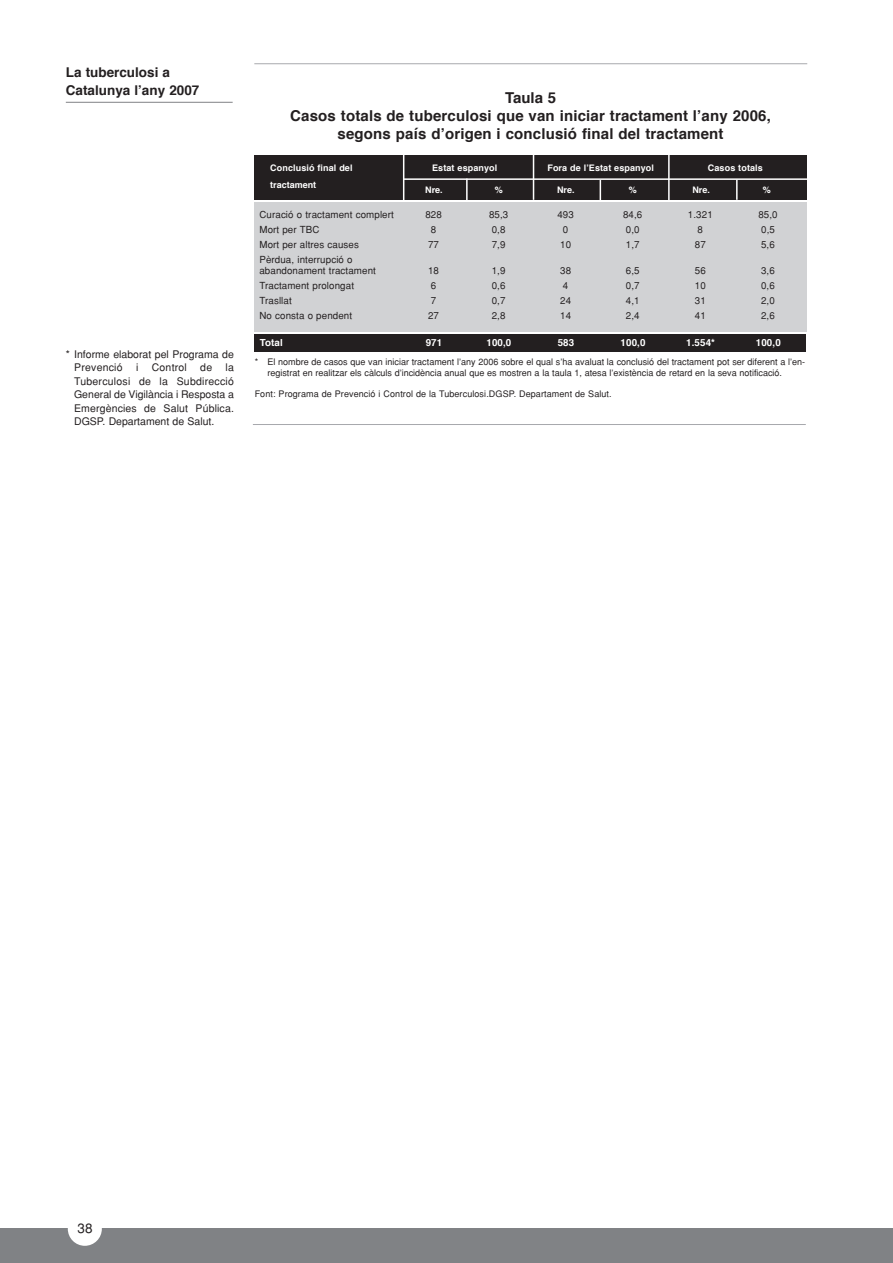
<style>
.page{position:relative;width:893px;height:1263px;background:#fff}
.page>*{position:absolute;margin:0;border:0;box-sizing:border-box;transform-origin:0 0}
.t1{font:700 15px/18px "Helvetica";letter-spacing:.01em;color:#231f20;text-align:center}
.t2{font:700 13.5px/18px "Helvetica";color:#231f20}
.t3{font:13.5px "Helvetica";color:#231f20}
.t4{font:10.5px/13.5px "Helvetica";color:#231f20}
.t5{font:10.5px "Helvetica";letter-spacing:.02em;color:#231f20}
.t6{font:9.75px/10.5px "Helvetica";letter-spacing:.01em;color:#231f20}
.t7{font:700 9.75px "Helvetica";letter-spacing:.01em;color:#fff}
.t8{font:9px/10.5px "Helvetica";color:#231f20}
.t9{font:700 9px "Helvetica";letter-spacing:.01em;color:#fff}
</style>
<div class="page">
<div style="left:0;top:1229px;width:892px;height:34px;background:#808285"></div>
<div style="left:68px;top:1212px;width:34px;height:34px;background:#fff;border-radius:50%"></div>
<hr style="left:254px;top:63px;width:553px;height:1px;background:#a8a9ad">
<hr style="left:253px;top:424px;width:552px;height:1px;background:#a8a9ad">
<hr style="left:66px;top:102px;width:167px;height:1px;background:#808285">
<div style="left:254px;top:155px;width:552px;height:44px;background:#231f20"></div>
<hr style="left:668px;top:153px;width:1px;height:47px;background:#fff">
<hr style="left:403px;top:152px;width:1px;height:49px;background:#fff">
<svg style="left:466px;top:180px;width:1px;height:20px"></svg>
<hr style="left:599px;top:180px;width:2px;height:22px;background:#fff">
<svg style="left:736px;top:180px;width:1px;height:20px"></svg>
<hr style="left:532px;top:153px;width:2px;height:47px;background:#fff">
<div style="left:254px;top:202px;width:552px;height:130px;background:#d1d2d4"></div>
<hr style="left:403px;top:178px;width:406px;height:2px;background:#fff">
<div style="left:254px;top:334px;width:552px;height:18px;background:#231f20"></div>
<h2 class="t2" style="left:66px;top:64px;width:135px">La tuberculosi a<br>Catalunya l’any 2007</h2>
<p class="t4" style="left:74px;top:348px;width:161px;text-indent:-8px">* Informe elaborat pel Programa de<br>Prevenció</p>
<p class="t4" style="left:136px;top:362px;width:4px">i</p>
<p class="t5" style="left:152px;top:364px;width:37px">Control</p>
<p class="t4" style="left:200px;top:362px;width:13px">de</p>
<p class="t4" style="left:74px;top:362px;width:161px;text-align:justify;text-indent:151px">la Tuberculosi de la Subdirecció General de Vigilància i Resposta a Emergències de Salut Pública.<br>DGSP. Departament de Salut.</p>
<h1 class="t1" style="left:290px;top:90px;width:482px">Taula 5<br>Casos totals de tuberculosi que van iniciar tractament l’any 2006, segons país d’origen i conclusió final del tractament</h1>
<p class="t9" style="left:270px;top:164px;width:84px">Conclusió final del</p>
<p class="t9" style="left:432px;top:164px;width:67px">Estat espanyol</p>
<p class="t9" style="left:547px;top:164px;width:108px">Fora de l’Estat espanyol</p>
<p class="t9" style="left:708px;top:164px;width:56px">Casos totals</p>
<p class="t9" style="left:270px;top:181px;width:47px">tractament</p>
<p class="t9" style="left:425px;top:186px;width:19px">Nre.</p>
<p class="t9" style="left:495px;top:186px;width:10px">%</p>
<p class="t9" style="left:557px;top:186px;width:19px">Nre.</p>
<p class="t9" style="left:629px;top:186px;width:10px">%</p>
<p class="t9" style="left:692px;top:186px;width:19px">Nre.</p>
<p class="t9" style="left:763px;top:186px;width:10px">%</p>
<p class="t6" style="left:259px;top:211px;width:136px">Curació o tractament complert</p>
<p class="t6" style="left:425px;top:211px;width:18px">828</p>
<p class="t6" style="left:489px;top:211px;width:21px">85,3</p>
<p class="t6" style="left:557px;top:211px;width:18px">493</p>
<p class="t6" style="left:623px;top:211px;width:21px">84,6</p>
<p class="t6" style="left:688px;top:211px;width:26px">1.321</p>
<p class="t6" style="left:758px;top:211px;width:21px">85,0</p>
<p class="t6" style="left:259px;top:226px;width:62px">Mort per TBC</p>
<p class="t6" style="left:431px;top:226px;width:7px">8</p>
<p class="t6" style="left:492px;top:226px;width:15px">0,8</p>
<p class="t6" style="left:563px;top:226px;width:7px">0</p>
<p class="t6" style="left:625px;top:226px;width:15px">0,0</p>
<p class="t6" style="left:697px;top:226px;width:7px">8</p>
<p class="t6" style="left:761px;top:226px;width:15px">0,5</p>
<p class="t6" style="left:259px;top:241px;width:101px">Mort per altres causes</p>
<p class="t6" style="left:428px;top:241px;width:12px">77</p>
<p class="t6" style="left:492px;top:241px;width:15px">7,9</p>
<p class="t6" style="left:560px;top:241px;width:12px">10</p>
<p class="t6" style="left:625px;top:241px;width:15px">1,7</p>
<p class="t6" style="left:694px;top:241px;width:12px">87</p>
<p class="t6" style="left:761px;top:241px;width:15px">5,6</p>
<p class="t6" style="left:259px;top:256px;width:118px">Pèrdua, interrupció o abandonament tractament</p>
<p class="t6" style="left:428px;top:266px;width:12px">18</p>
<p class="t6" style="left:492px;top:266px;width:15px">1,9</p>
<p class="t6" style="left:560px;top:266px;width:12px">38</p>
<p class="t6" style="left:625px;top:266px;width:15px">6,5</p>
<p class="t6" style="left:694px;top:266px;width:12px">56</p>
<p class="t6" style="left:761px;top:266px;width:15px">3,6</p>
<p class="t6" style="left:259px;top:281px;width:96px">Tractament prolongat</p>
<p class="t6" style="left:431px;top:281px;width:7px">6</p>
<p class="t6" style="left:492px;top:281px;width:15px">0,6</p>
<p class="t6" style="left:563px;top:281px;width:7px">4</p>
<p class="t6" style="left:625px;top:281px;width:15px">0,7</p>
<p class="t6" style="left:694px;top:281px;width:12px">10</p>
<p class="t6" style="left:761px;top:281px;width:15px">0,6</p>
<p class="t6" style="left:259px;top:296px;width:34px">Trasllat</p>
<p class="t6" style="left:431px;top:296px;width:7px">7</p>
<p class="t6" style="left:492px;top:296px;width:15px">0,7</p>
<p class="t6" style="left:560px;top:296px;width:12px">24</p>
<p class="t6" style="left:625px;top:296px;width:15px">4,1</p>
<p class="t6" style="left:694px;top:296px;width:12px">31</p>
<p class="t6" style="left:761px;top:296px;width:15px">2,0</p>
<p class="t6" style="left:259px;top:311px;width:94px">No consta o pendent</p>
<p class="t6" style="left:428px;top:311px;width:12px">27</p>
<p class="t6" style="left:492px;top:311px;width:15px">2,8</p>
<p class="t6" style="left:560px;top:311px;width:12px">14</p>
<p class="t6" style="left:625px;top:311px;width:15px">2,4</p>
<p class="t6" style="left:694px;top:311px;width:12px">41</p>
<p class="t6" style="left:761px;top:311px;width:15px">2,6</p>
<p class="t7" style="left:260px;top:338px;width:25px">Total</p>
<p class="t7" style="left:425px;top:338px;width:18px">971</p>
<p class="t7" style="left:486px;top:338px;width:26px">100,0</p>
<p class="t7" style="left:557px;top:338px;width:18px">583</p>
<p class="t7" style="left:620px;top:338px;width:26px">100,0</p>
<p class="t7" style="left:686px;top:338px;width:30px">1.554*</p>
<p class="t7" style="left:755px;top:338px;width:26px">100,0</p>
<p class="t8" style="left:267px;top:358px;width:539px;text-indent:-13px">* El nombre de casos que van iniciar tractament l’any 2006 sobre el qual s’ha avaluat la conclusió del tractament pot ser diferent a l’en&shy;registrat en realitzar els càlculs d’incidència anual que es mostren a la taula 1, atesa l’existència de retard en la seva notificació.</p>
<p class="t8" style="left:255px;top:389px;width:358px">Font: Programa de Prevenció i Control de la Tuberculosi.DGSP. Departament de Salut.</p>
<h2 class="t3" style="left:77px;top:1223px;width:17px">38</h2>
</div>
